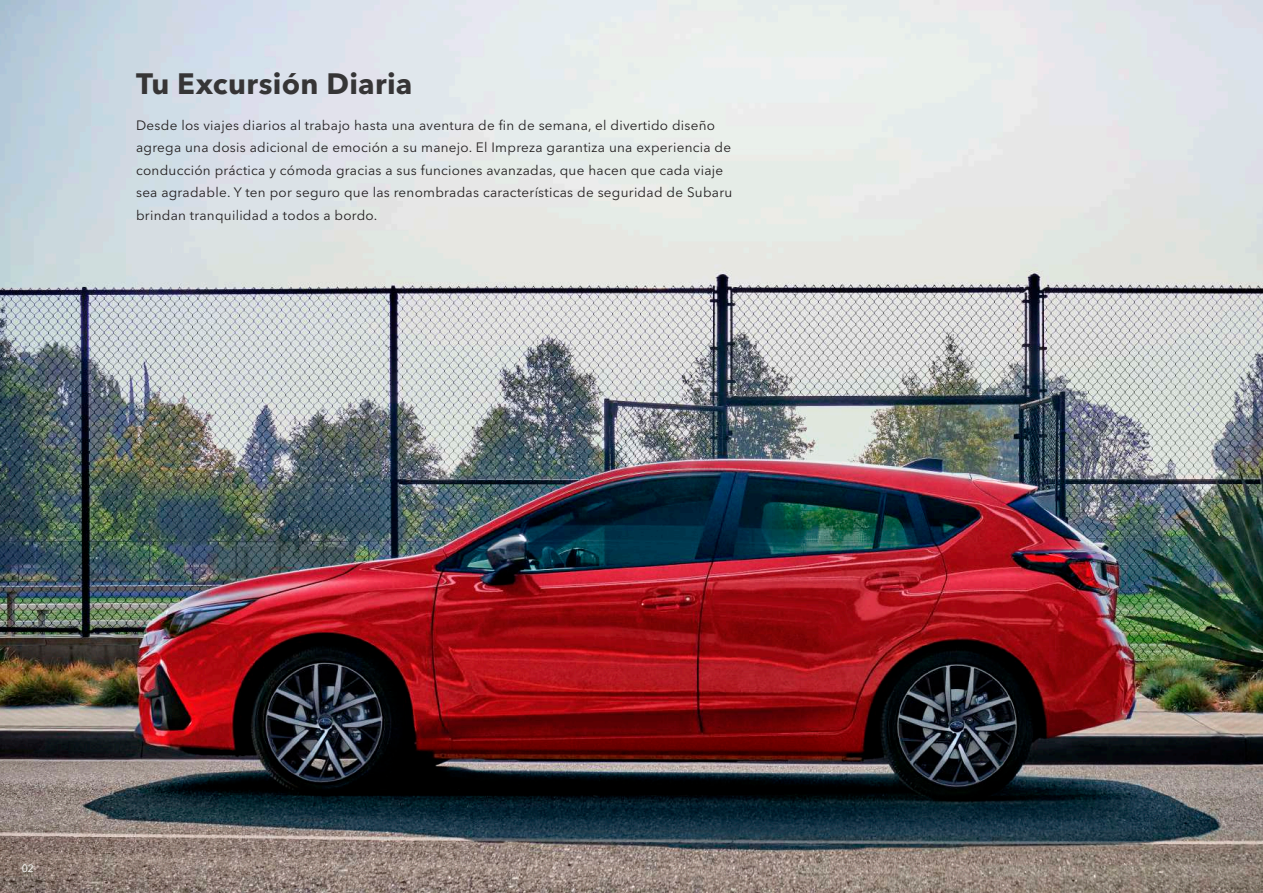
<style>
.page{position:relative;width:1263px;height:893px;background:#fff}
.page>*{position:absolute;margin:0;border:0;box-sizing:border-box;transform-origin:0 0}
.t1{font:700 29.25px "Avenir Next LT Pro";letter-spacing:.01em;color:#363536}
.t2{font:13.5px/22.5px "Avenir Next LT Pro";letter-spacing:.02em;color:#231f20}
.t3{font:10.5px "Avenir Next LT Pro";color:#fff}
</style>
<div class="page">
<img style="left:0;top:0;width:1263px;height:893px">
<h1 class="t1" style="left:136px;top:66px;width:278px">Tu Excursión Diaria</h1>
<p class="t2" style="left:136px;top:114px;width:598px">Desde los viajes diarios al trabajo hasta una aventura de fin de semana, el divertido diseño agrega una dosis adicional de emoción a su manejo. El Impreza garantiza una experiencia de conducción práctica y cómoda gracias a sus funciones avanzadas, que hacen que cada viaje sea agradable. Y ten por seguro que las renombradas características de seguridad de Subaru brindan tranquilidad a todos a bordo.</p>
<p class="t3" style="left:22px;top:862px;width:14px">02</p>
</div>
